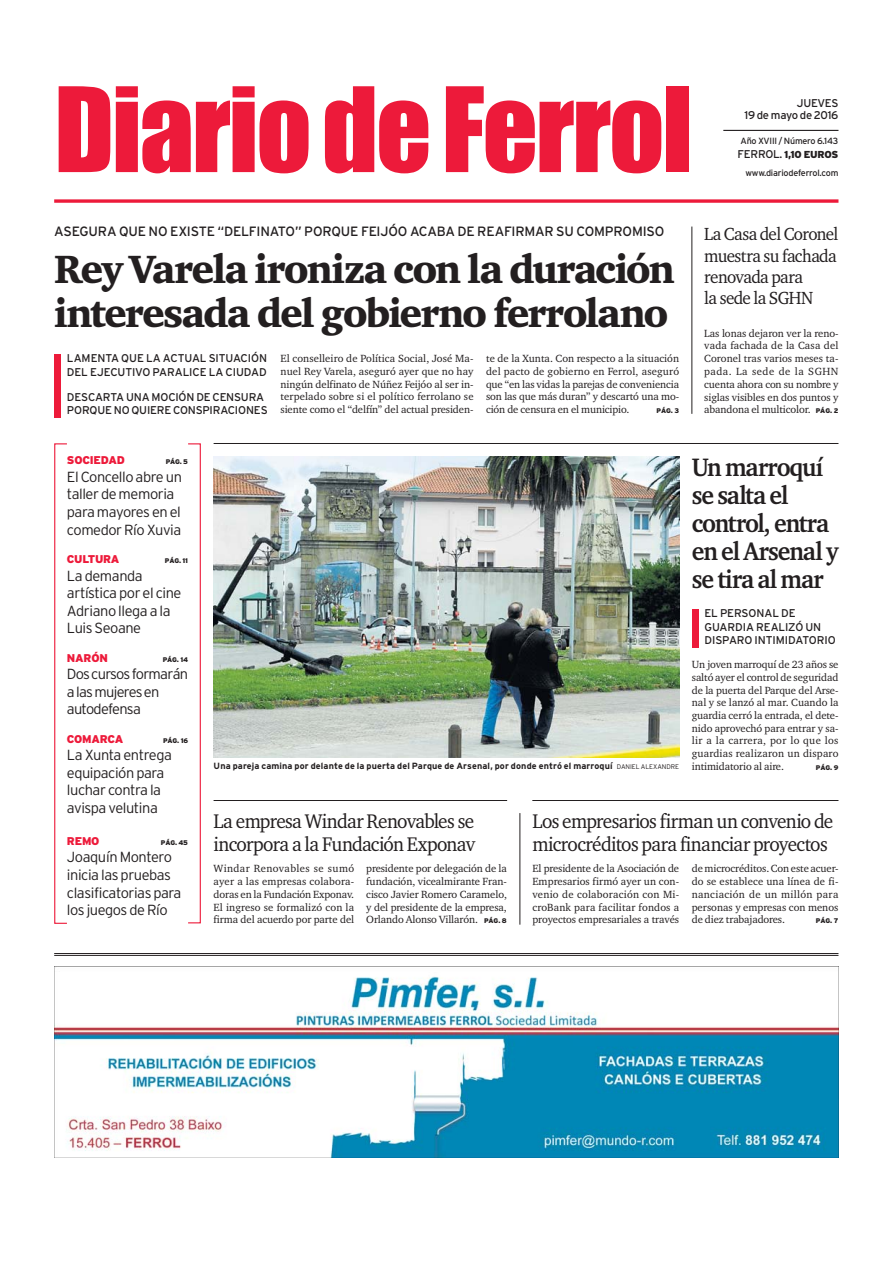
<style>
.page{position:relative;width:893px;height:1263px;background:#fff}
.page>*{position:absolute;margin:0;border:0;box-sizing:border-box;transform-origin:0 0}
.t1{font:108.45px "Impact";letter-spacing:-.02em;color:#ed1a3a}
.t2{font:900 40.5px/43.8px "Charter IT Cby BT";letter-spacing:-.04em;color:#231f20;scale:.95 1}
.t3{font:700 25.8px/28px "Charter IT Cby BT";letter-spacing:-.04em;color:#231f20;scale:.93 1}
.t4{font:20.25px/22.5px "Charter IT Cby BT";letter-spacing:-.035em;color:#231f20;scale:.95 1}
.t5{font:18px/21.3px "Charter IT Cby BT";letter-spacing:-.03em;color:#231f20;scale:.95 1}
.t6{font:300 14.55px/17.5px "Interstate";letter-spacing:-.03em;color:#231f20}
.t7{font:300 14.55px/17.5px "Interstate";letter-spacing:-.05em;color:#231f20}
.t8{font:13.5px "Interstate";letter-spacing:-.02em;color:#231f20}
.t9{font:11.25px/13.5px "Interstate";letter-spacing:-.01em;color:#231f20}
.t10{font:900 11.25px "Interstate";letter-spacing:-.02em;color:#ed1a3a}
.t11{font:10.65px/12.8px "Charter IT Cby BT";letter-spacing:-.01em;color:#231f20;text-align:justify}
.t12{font:900 10.05px "Interstate";letter-spacing:-.025em;color:#231f20}
.t13{font:700 9px "Interstate";letter-spacing:.015em;color:#231f20}
.t14{font:9px "Interstate";letter-spacing:-.025em;color:#231f20}
.t15{font:900 6.75px "Interstate";letter-spacing:-.02em;color:#231f20}
.s1{font-weight:400;font-size:11.25px}
.s2{font-family:"Interstate";font-weight:900;font-size:6.75px}
.s3{font-weight:300;font-size:6.75px}
</style>
<div class="page">
<hr style="left:54px;top:953px;width:784px;height:1px;background:#231f20">
<hr style="left:54px;top:955px;width:784px;height:1px;background:#231f20">
<hr style="left:692px;top:227px;width:1px;height:187px;background:#231f20">
<svg style="left:54px;top:199px;width:784px;height:4px;background:#ef3d58"></svg>
<hr style="left:723px;top:130px;width:115px;height:1px;background:#231f20">
<div style="left:54px;top:354px;width:7px;height:64px;background:#ed1a3a"></div>
<div style="left:54px;top:443px;width:14px;height:481px;border:1px solid #ed1a3a"></div>
<div style="left:188px;top:443px;width:13px;height:480px;border:1px solid #ed1a3a"></div>
<hr style="left:214px;top:443px;width:624px;height:1px;background:#231f20">
<img style="left:214px;top:456px;width:465px;height:301px">
<div style="left:692px;top:609px;width:6px;height:38px;background:#ed1a3a"></div>
<hr style="left:214px;top:800px;width:293px;height:1px;background:#231f20">
<hr style="left:520px;top:813px;width:1px;height:112px;background:#231f20">
<hr style="left:532px;top:800px;width:306px;height:1px;background:#231f20">
<img style="left:54px;top:966px;width:784px;height:191px">
<h1 class="t1" style="left:54px;top:95px;width:639px">Diario de Ferrol</h1>
<p class="t9" style="left:744px;top:98px;width:96px;line-height:11.2px;text-align:right">JUEVES<br>19 de mayo de 2016</p>
<p class="t14" style="left:740px;top:136px;width:99px">Año XVIII / Número 6.143</p>
<p class="t12" style="left:737px;top:151px;width:102px"><span class="s1">FERROL.</span> 1,10 EUROS</p>
<p class="t14" style="left:745px;top:167px;width:94px">www.diariodeferrol.com</p>
<p class="t8" style="left:54px;top:224px;width:611px">ASEGURA QUE NO EXISTE “DELFINATO” PORQUE FEIJÓO ACABA DE REAFIRMAR SU COMPROMISO</p>
<h2 class="t2" style="left:54px;top:250px;width:655px">Rey Varela ironiza con la duración interesada del gobierno ferrolano</h2>
<p class="t9" style="left:67px;top:352px;width:202px">LAMENTA QUE LA ACTUAL SITUACIÓN<br>DEL EJECUTIVO PARALICE LA CIUDAD</p>
<p class="t9" style="left:67px;top:390px;width:202px">DESCARTA UNA MOCIÓN DE CENSURA<br>PORQUE NO QUIERE CONSPIRACIONES</p>
<p class="t11" style="left:281px;top:353px;width:195px">El conselleiro de Política Social, José Ma&shy;nuel Rey Varela, aseguró ayer que no hay ningún delfinato de Núñez Feijóo al ser in&shy;terpelado sobre si el político ferrolano se siente como el “delfín” del actual presiden-</p>
<p class="t11" style="left:486px;top:353px;width:195px">te de la Xunta. Con respecto a la situación del pacto de gobierno en Ferrol, aseguró que “en las vidas la parejas de conveniencia son las que más duran” y descartó una mo&shy;ción de censura en el municipio.</p>
<p class="t15" style="left:656px;top:409px;width:24px">PÁG. 3</p>
<h3 class="t5" style="left:704px;top:225px;width:143px">La Casa del Coronel muestra su fachada renovada para<br>la sede la SGHN</h3>
<p class="t11" style="left:704px;top:328px;width:136px">Las lonas dejaron ver la reno&shy;vada fachada de la Casa del Coronel tras varios meses ta&shy;pada. La sede de la SGHN cuenta ahora con su nombre y siglas visibles en dos puntos y abandona el multicolor. <span class="s2">PÁG. 2</span></p>
<p class="t10" style="left:67px;top:456px;width:59px">SOCIEDAD</p>
<p class="t15" style="left:166px;top:460px;width:24px">PÁG. 5</p>
<h3 class="t6" style="left:67px;top:470px;width:117px">El Concello abre un taller de memoria para mayores en el comedor Río Xuvia</h3>
<p class="t10" style="left:67px;top:555px;width:54px">CULTURA</p>
<p class="t15" style="left:165px;top:558px;width:25px">PÁG. 11</p>
<h3 class="t6" style="left:67px;top:568px;width:116px">La demanda artística por el cine<br>Adriano llega a la<br>Luis Seoane</h3>
<p class="t10" style="left:67px;top:654px;width:42px">NARÓN</p>
<p class="t15" style="left:163px;top:657px;width:27px">PÁG. 14</p>
<h3 class="t7" style="left:67px;top:667px;width:123px">Dos cursos formarán a las mujeres en autodefensa</h3>
<p class="t10" style="left:67px;top:735px;width:58px">COMARCA</p>
<p class="t15" style="left:163px;top:738px;width:27px">PÁG. 16</p>
<h3 class="t6" style="left:67px;top:748px;width:106px">La Xunta entrega equipación para luchar contra la avispa velutina</h3>
<p class="t10" style="left:67px;top:837px;width:34px">REMO</p>
<p class="t15" style="left:161px;top:840px;width:29px">PÁG. 45</p>
<h3 class="t6" style="left:67px;top:850px;width:116px">Joaquín Montero inicia las pruebas clasificatorias para los juegos de Río</h3>
<p class="t13" style="left:214px;top:760px;width:467px">Una pareja camina por delante de la puerta del Parque de Arsenal, por donde entró el marroquí <span class="s3">DANIEL ALEXANDRE</span></p>
<h3 class="t3" style="left:692px;top:455px;width:159px">Un marroquí se salta el control, entra en el Arsenal y se tira al mar</h3>
<p class="t9" style="left:704px;top:607px;width:133px">EL PERSONAL DE<br>GUARDIA REALIZÓ UN<br>DISPARO INTIMIDATORIO</p>
<p class="t11" style="left:692px;top:659px;width:148px">Un joven marroquí de 23 años se saltó ayer el control de seguridad de la puerta del Parque del Arse&shy;nal y se lanzó al mar. Cuando la guardia cerró la entrada, el dete&shy;nido aprovechó para entrar y sa&shy;lir a la carrera, por lo que los guardias realizaron un disparo intimidatorio al aire.</p>
<p class="t15" style="left:816px;top:765px;width:24px">PÁG. 9</p>
<h3 class="t4" style="left:214px;top:812px;width:277px">La empresa Windar Renovables se incorpora a la Fundación Exponav</h3>
<p class="t11" style="left:214px;top:863px;width:142px">Windar Renovables se sumó ayer a las empresas colabora&shy;doras en la Fundación Exponav.<br>El ingreso se formalizó con la firma del acuerdo por parte del</p>
<p class="t11" style="left:366px;top:863px;width:142px">presidente por delegación de la fundación, vicealmirante Fran&shy;cisco Javier Romero Caramelo, y del presidente de la empresa, Orlando Alonso Villarón. <span class="s2">PÁG. 8</span></p>
<h3 class="t4" style="left:532px;top:812px;width:318px">Los empresarios firman un convenio de microcréditos para financiar proyectos</h3>
<p class="t11" style="left:532px;top:863px;width:148px">El presidente de la Asociación de Empresarios firmó ayer un con&shy;venio de colaboración con Mi&shy;croBank para facilitar fondos a proyectos empresariales a través</p>
<p class="t11" style="left:692px;top:863px;width:148px">de microcréditos. Con este acuer&shy;do se establece una línea de fi&shy;nanciación de un millón para personas y empresas con menos de diez trabajadores.</p>
<p class="t15" style="left:816px;top:919px;width:24px">PÁG. 7</p>
</div>
